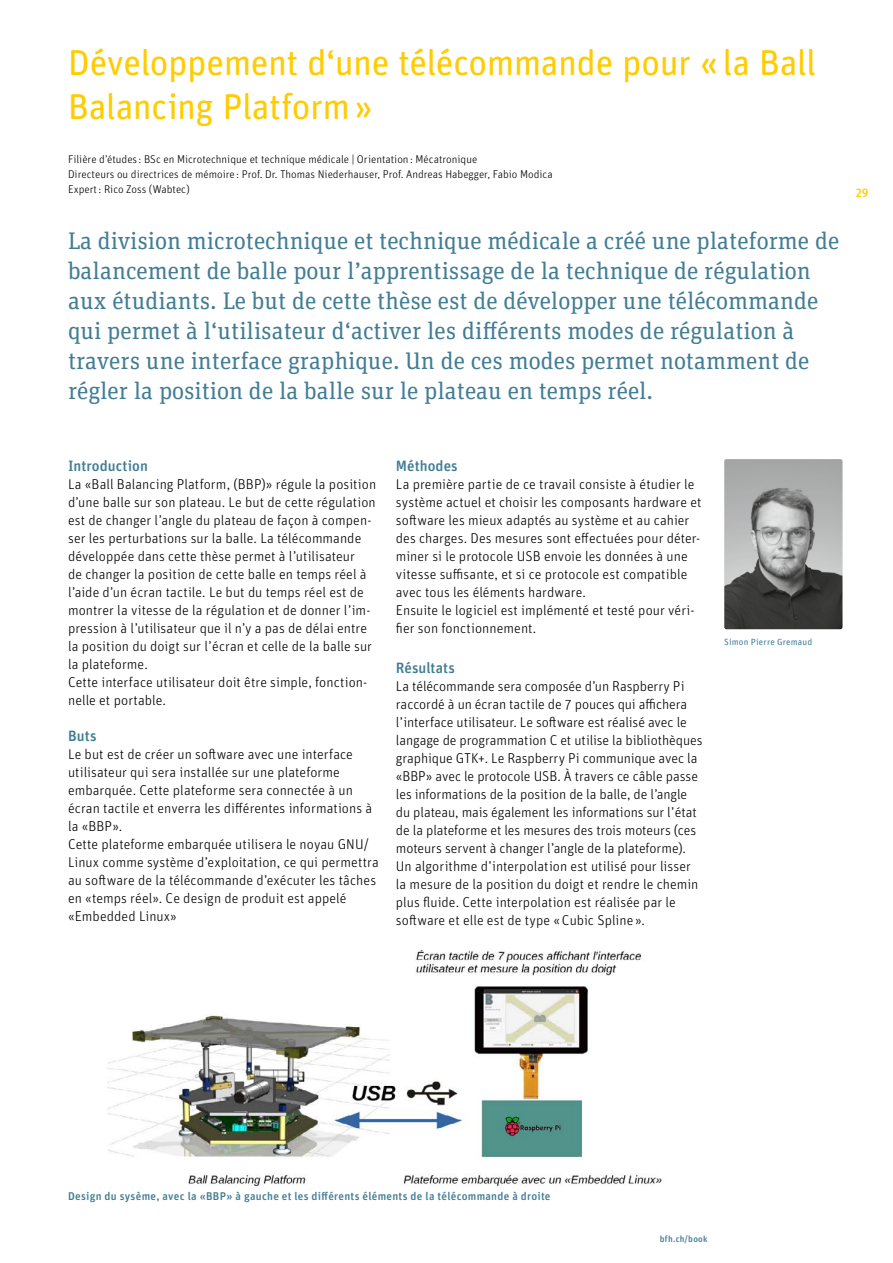
<style>
.page{position:relative;width:893px;height:1263px;background:#fff}
.page>*{position:absolute;margin:0;border:0;box-sizing:border-box;transform-origin:0 0}
.t1{font:36px/43.5px "Unit Rounded Pro";letter-spacing:-.015em;color:#fc0}
.t2{font:24px/30px "Unit Slab Pro";color:#427d94}
.t3{font:500 15px "Unit Rounded Pro";letter-spacing:.005em;color:#427d94}
.t4{font:300 14.25px/18px "Unit Rounded Pro";color:#000}
.t5{font:500 12px "Unit Rounded Pro";color:#fc0}
.t6{font:300 11.25px/15px "Unit Rounded Pro";color:#000}
.t7{font:500 11.25px "Unit Rounded Pro";letter-spacing:.025em;color:#427d94}
.t8{font:9px "Unit Rounded Pro";letter-spacing:.02em;color:#427d94}
.t9{font:500 9px "Unit Rounded Pro";letter-spacing:.025em;color:#427d94}
</style>
<div class="page">
<img style="left:724px;top:459px;width:118px;height:170px">
<img style="left:107px;top:949px;width:555px;height:236px">
<h1 class="t1" style="left:68px;top:39px;width:750px">Développement d‘une télécommande pour «la Ball<br>Balancing Platform»</h1>
<p class="t6" style="left:68px;top:151px;width:486px">Filière d’études : BSc en Microtechnique et technique médicale | Orientation: Mécatronique<br>Directeurs ou directrices de mémoire : Prof. Dr. Thomas Niederhauser, Prof. Andreas Habegger, Fabio Modica<br>Expert: Rico Zoss (Wabtec)</p>
<p class="t2" style="left:68px;top:225px;width:773px">La division microtechnique et technique médicale a créé une plateforme de balancement de balle pour l’apprentissage de la technique de régulation aux étudiants. Le but de cette thèse est de développer une télécommande qui permet à l‘utilisateur d‘activer les différents modes de régulation à travers une interface graphique. Un de ces modes permet notamment de régler la position de la balle sur le plateau en temps réel.</p>
<p class="t5" style="left:855px;top:184px;width:15px">29</p>
<p class="t3" style="left:68px;top:455px;width:81px">Introduction</p>
<p class="t4" style="left:68px;top:475px;width:310px">La «Ball Balancing Platform, (BBP)» régule la position d’une balle sur son plateau. Le but de cette régulation est de changer l’angle du plateau de façon à compen&shy;ser les perturbations sur la balle. La télécommande développée dans cette thèse permet à l’utilisateur<br>de changer la position de cette balle en temps réel à l’aide d’un écran tactile. Le but du temps réel est de montrer la vitesse de la régulation et de donner l’im&shy;pression à l’utilisateur que il n’y a pas de délai entre la position du doigt sur l’écran et celle de la balle sur la plateforme.<br>Cette interface utilisateur doit être simple, fonction&shy;nelle et portable.</p>
<p class="t3" style="left:68px;top:725px;width:30px">Buts</p>
<p class="t4" style="left:68px;top:745px;width:312px">Le but est de créer un software avec une interface utilisateur qui sera installée sur une plateforme embarquée. Cette plateforme sera connectée à un écran tactile et enverra les différentes informations à la «BBP».<br>Cette plateforme embarquée utilisera le noyau GNU/ Linux comme système d’exploitation, ce qui permettra au software de la télécommande d’exécuter les tâches en «temps réel». Ce design de produit est appelé «Embedded Linux»</p>
<p class="t3" style="left:396px;top:455px;width:63px">Méthodes</p>
<p class="t4" style="left:396px;top:475px;width:307px">La première partie de ce travail consiste à étudier le système actuel et choisir les composants hardware et software les mieux adaptés au système et au cahier des charges. Des mesures sont effectuées pour déter&shy;miner si le protocole USB envoie les données à une vitesse suffisante, et si ce protocole est compatible avec tous les éléments hardware.<br>Ensuite le logiciel est implémenté et testé pour véri&shy;fier son fonctionnement.</p>
<p class="t3" style="left:396px;top:657px;width:60px">Résultats</p>
<p class="t4" style="left:396px;top:676px;width:308px">La télécommande sera composée d’un Raspberry Pi raccordé à un écran tactile de 7 pouces qui affichera l’interface utilisateur. Le software est réalisé avec le langage de programmation C et utilise la bibliothèques graphique GTK+. Le Raspberry Pi communique avec la «BBP» avec le protocole USB. À travers ce câble passe les informations de la position de la balle, de l’angle du plateau, mais également les informations sur l’état de la plateforme et les mesures des trois moteurs (ces moteurs servent à changer l’angle de la plateforme).<br>Un algorithme d’interpolation est utilisé pour lisser la mesure de la position du doigt et rendre le chemin plus fluide. Cette interpolation est réalisée par le software et elle est de type «Cubic Spline ».</p>
<p class="t8" style="left:724px;top:635px;width:90px">Simon Pierre Gremaud</p>
<p class="t7" style="left:68px;top:1188px;width:484px">Design du sysème, avec la «BBP» à gauche et les différents éléments de la télécommande à droite</p>
<p class="t9" style="left:660px;top:1232px;width:49px">bfh.ch/book</p>
</div>
